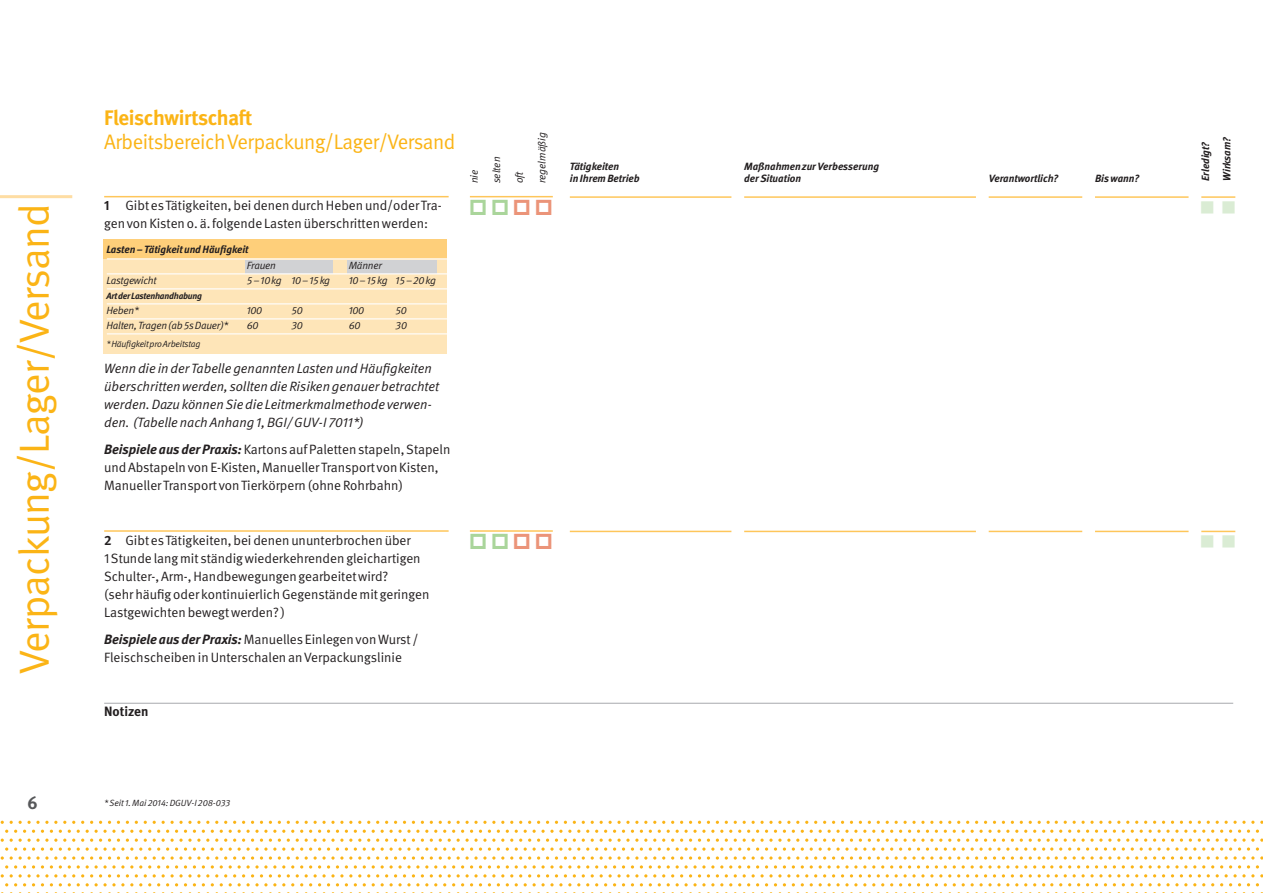
<style>
.page{position:relative;width:1263px;height:893px;background:#fff}
.page>*{position:absolute;margin:0;border:0;box-sizing:border-box;transform-origin:0 0}
.t1{font:42px "DGUV Meta";letter-spacing:-.015em;color:#fbb416}
.t2{font:21px "DGUV Meta";letter-spacing:-.02em;color:#fbb416}
.t3{font:700 21px "DGUV Meta";letter-spacing:-.015em;color:#fbb416}
.t4{font:700 18px "DGUV Meta";color:#57585a}
.t5{font:13.5px/18.1px "DGUV Meta";color:#231f20}
.t6{font:italic 13.5px/18.1px "DGUV Meta";color:#231f20}
.t7{font:700 13.5px "DGUV Meta";color:#231f20}
.t8{font:italic 700 10.5px/12px "DGUV Meta";color:#231f20}
.t9{font:italic 10.5px "DGUV Meta";letter-spacing:-.02em;color:#231f20}
.t10{font:italic 10.5px/22.5px "DGUV Meta";letter-spacing:.005em;color:#231f20}
.t11{font:italic 9px "DGUV Meta";color:#231f20}
.t12{font:italic 9px "DGUV Meta";letter-spacing:-.02em;color:#231f20}
.t13{font:italic 700 9px "DGUV Meta";letter-spacing:-.02em;color:#231f20}
.s1{font-weight:700}
.s2{font-weight:700;font-style:italic}
</style>
<div class="page">
<svg style="left:162px;top:821px;width:38px;height:3px"></svg>
<svg style="left:305px;top:821px;width:38px;height:3px"></svg>
<svg style="left:448px;top:821px;width:47px;height:3px"></svg>
<svg style="left:600px;top:821px;width:38px;height:3px"></svg>
<svg style="left:743px;top:821px;width:38px;height:3px"></svg>
<svg style="left:886px;top:821px;width:38px;height:3px"></svg>
<svg style="left:238px;top:883px;width:38px;height:3px"></svg>
<svg style="left:381px;top:883px;width:38px;height:3px"></svg>
<svg style="left:524px;top:883px;width:38px;height:3px"></svg>
<svg style="left:667px;top:883px;width:38px;height:3px"></svg>
<svg style="left:810px;top:883px;width:38px;height:3px"></svg>
<svg style="left:953px;top:883px;width:47px;height:3px"></svg>
<svg style="left:242px;top:830px;width:240px;height:47px"></svg>
<svg style="left:483px;top:830px;width:214px;height:47px"></svg>
<svg style="left:698px;top:830px;width:240px;height:47px"></svg>
<svg style="left:162px;top:892px;width:38px;height:1px"></svg>
<svg style="left:305px;top:892px;width:38px;height:1px"></svg>
<svg style="left:448px;top:892px;width:47px;height:1px"></svg>
<svg style="left:600px;top:892px;width:38px;height:1px"></svg>
<svg style="left:743px;top:892px;width:38px;height:1px"></svg>
<svg style="left:886px;top:892px;width:38px;height:1px"></svg>
<svg style="left:19px;top:821px;width:38px;height:3px"></svg>
<svg style="left:95px;top:883px;width:38px;height:3px"></svg>
<svg style="left:1px;top:830px;width:240px;height:47px"></svg>
<svg style="left:19px;top:892px;width:38px;height:1px"></svg>
<svg style="left:1029px;top:821px;width:29px;height:3px"></svg>
<svg style="left:1064px;top:821px;width:38px;height:3px"></svg>
<svg style="left:1207px;top:821px;width:38px;height:3px"></svg>
<svg style="left:1042px;top:883px;width:11px;height:3px"></svg>
<svg style="left:1131px;top:883px;width:38px;height:3px"></svg>
<svg style="left:1189px;top:830px;width:74px;height:38px"></svg>
<svg style="left:939px;top:830px;width:248px;height:47px"></svg>
<svg style="left:1207px;top:874px;width:38px;height:3px"></svg>
<svg style="left:1029px;top:892px;width:29px;height:1px"></svg>
<svg style="left:1064px;top:892px;width:38px;height:1px"></svg>
<svg style="left:1207px;top:892px;width:38px;height:1px"></svg>
<hr style="left:104px;top:196px;width:345px;height:1px;background:#fec65a">
<hr style="left:470px;top:196px;width:83px;height:1px;background:#fec65a">
<hr style="left:0;top:195px;width:72px;height:3px;background:#fedda3">
<hr style="left:470px;top:530px;width:83px;height:2px;background:#fec65a">
<hr style="left:104px;top:530px;width:345px;height:2px;background:#fec65a">
<div style="left:103px;top:239px;width:344px;height:115px;background:#fee5b8"></div>
<div style="left:103px;top:239px;width:344px;height:19px;background:#fecf7a"></div>
<div style="left:245px;top:260px;width:87px;height:13px;background:#d1d2d4"></div>
<div style="left:348px;top:260px;width:89px;height:13px;background:#d1d2d4"></div>
<hr style="left:107px;top:273px;width:344px;height:1px;background:#fff">
<hr style="left:107px;top:258px;width:344px;height:1px;background:#fff">
<hr style="left:107px;top:288px;width:344px;height:1px;background:#fff">
<hr style="left:107px;top:303px;width:344px;height:1px;background:#fff">
<hr style="left:107px;top:318px;width:344px;height:1px;background:#fff">
<hr style="left:107px;top:333px;width:344px;height:1px;background:#fff">
<hr style="left:104px;top:703px;width:1129px;height:1px;background:#a8a9ad">
<hr style="left:570px;top:196px;width:161px;height:2px;background:#fec65a">
<hr style="left:1095px;top:196px;width:93px;height:2px;background:#fec65a">
<hr style="left:744px;top:196px;width:232px;height:2px;background:#fec65a">
<hr style="left:989px;top:196px;width:93px;height:2px;background:#fec65a">
<hr style="left:570px;top:531px;width:161px;height:1px;background:#fec65a">
<hr style="left:1095px;top:531px;width:93px;height:1px;background:#fec65a">
<hr style="left:744px;top:531px;width:232px;height:1px;background:#fec65a">
<hr style="left:989px;top:531px;width:93px;height:1px;background:#fec65a">
<hr style="left:1201px;top:196px;width:34px;height:2px;background:#fec65a">
<hr style="left:1201px;top:531px;width:34px;height:1px;background:#fec65a">
<h1 class="t1" style="left:18px;top:674px;width:472px;rotate:-90deg">Verpackung/Lager/Versand</h1>
<h3 class="t4" style="left:28px;top:795px;width:12px">6</h3>
<h2 class="t3" style="left:104px;top:109px;width:150px">Fleischwirtschaft</h2>
<h2 class="t2" style="left:104px;top:134px;width:353px">Arbeitsbereich Verpackung/Lager/Versand</h2>
<p class="t5" style="left:104px;top:197px;width:339px"><span class="s1">1</span> Gibt es Tätigkeiten, bei denen durch Heben und/oder Tra&shy;gen von Kisten o. ä. folgende Lasten überschritten werden:</p>
<p class="t8" style="left:106px;top:244px;width:144px">Lasten – Tätigkeit und Häufigkeit</p>
<p class="t9" style="left:247px;top:261px;width:31px">Frauen</p>
<p class="t9" style="left:349px;top:261px;width:35px">Männer</p>
<p class="t9" style="left:106px;top:276px;width:52px">Lastgewicht</p>
<p class="t9" style="left:247px;top:276px;width:85px">5 – 10 kg 10 – 15 kg</p>
<p class="t9" style="left:349px;top:276px;width:89px">10 – 15 kg 15 – 20 kg</p>
<p class="t13" style="left:106px;top:292px;width:97px">Art der Lastenhandhabung</p>
<p class="t9" style="left:106px;top:306px;width:34px">Heben*</p>
<p class="t9" style="left:247px;top:306px;width:17px">100</p>
<p class="t9" style="left:291px;top:306px;width:13px">50</p>
<p class="t9" style="left:349px;top:306px;width:17px">100</p>
<p class="t9" style="left:396px;top:306px;width:13px">50</p>
<p class="t9" style="left:106px;top:321px;width:123px">Halten, Tragen (ab 5s Dauer)*</p>
<p class="t9" style="left:247px;top:321px;width:13px">60</p>
<p class="t9" style="left:291px;top:321px;width:13px">30</p>
<p class="t9" style="left:349px;top:321px;width:13px">60</p>
<p class="t9" style="left:396px;top:321px;width:13px">30</p>
<p class="t12" style="left:106px;top:340px;width:95px">* Häufigkeit pro Arbeitstag</p>
<p class="t6" style="left:104px;top:360px;width:336px">Wenn die in der Tabelle genannten Lasten und Häufigkeiten überschritten werden, sollten die Risiken genauer betrachtet werden. Dazu können Sie die Leitmerkmalmethode verwen&shy;den. (Tabelle nach Anhang 1, BGI/ GUV-I 7011*)</p>
<p class="t5" style="left:104px;top:441px;width:348px"><span class="s2">Beispiele aus der Praxis:</span> Kartons auf Paletten stapeln, Stapeln und Abstapeln von E-Kisten, Manueller Transport von Kisten,<br>Manueller Transport von Tierkörpern (ohne Rohrbahn)</p>
<p class="t10" style="left:464px;top:183px;width:53px;rotate:-90deg">nie<br>selten<br>oft regelmäßig</p>
<p class="t5" style="left:104px;top:532px;width:327px"><span class="s1">2</span> Gibt es Tätigkeiten, bei denen ununterbrochen über<br>1 Stunde lang mit ständig wiederkehrenden gleichartigen Schulter-, Arm-, Handbewegungen gearbeitet wird?<br>(sehr häufig oder kontinuierlich Gegenstände mit geringen Lastgewichten bewegt werden? )</p>
<p class="t5" style="left:104px;top:631px;width:316px"><span class="s2">Beispiele aus der Praxis:</span>Manuelles Einlegen von Wurst /<br>Fleischscheiben in Unterschalen an Verpackungslinie</p>
<p class="t7" style="left:104px;top:706px;width:46px">Notizen</p>
<p class="t8" style="left:570px;top:161px;width:71px">Tätigkeiten<br>in Ihrem Betrieb</p>
<p class="t8" style="left:744px;top:161px;width:136px">Maßnahmen zur Verbesserung der Situation</p>
<p class="t11" style="left:104px;top:800px;width:128px">* Seit 1. Mai 2014: DGUV-I 208-033</p>
<p class="t8" style="left:989px;top:173px;width:71px">Verantwortlich?</p>
<p class="t8" style="left:1095px;top:173px;width:46px">Bis wann?</p>
<p class="t8" style="left:1196px;top:181px;width:45px;line-height:21.3px;rotate:-90deg">Erledigt?<br>Wirksam?</p>
</div>
